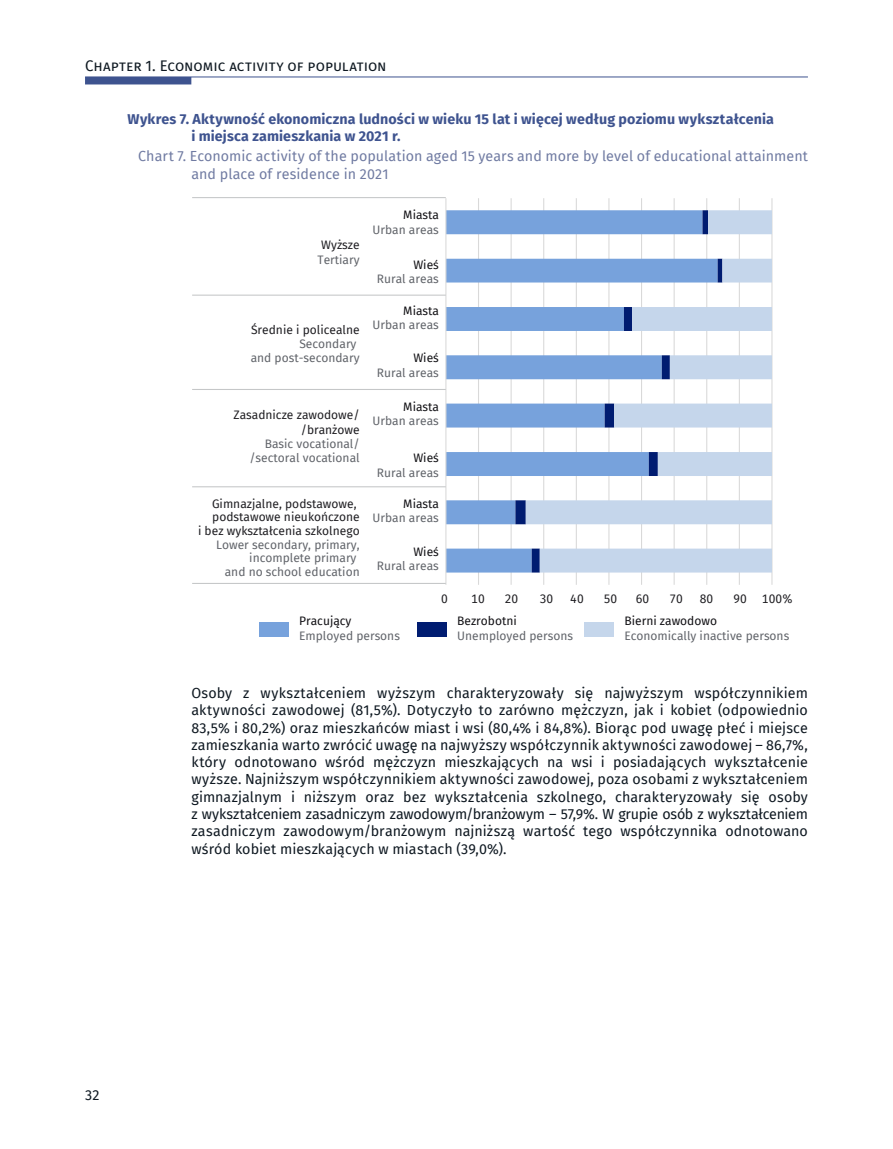
<style>
.page{position:relative;width:893px;height:1149px;background:#fff}
.page>*{position:absolute;margin:0;border:0;box-sizing:border-box;transform-origin:0 0}
.t1{font:15px "Fira Sans";letter-spacing:.005em;color:#0e1821}
.Tekst_-_PL{font:14.25px/17.2px "Fira Sans";letter-spacing:.005em;color:#0e1821;text-align:justify}
.tytuł_-_EN{font:14.25px/17.2px "Fira Sans";letter-spacing:.005em;color:#707ba2}
.tytuł_-_PL{font:700 14.25px/17.2px "Fira Sans";letter-spacing:.01em;color:#3e538f}
.t2{font:12px/14.4px "Fira Sans";color:#61646a;text-align:right}
.t3{font:12px/13.5px "Fira Sans";color:#1f1e22;text-align:right}
.s1{color:#1f1e22}
.s2{color:#61646a}
.s3{color:#121115}
</style>
<div class="page">
<hr style="left:85px;top:77px;width:723px;height:1px;background:#3e538f">
<div style="left:85px;top:77px;width:106px;height:7px;background:#3e538f"></div>
<hr style="left:771px;top:198px;width:1px;height:386px;background:#d9d9d9">
<hr style="left:739px;top:198px;width:1px;height:386px;background:#d9d9d9">
<hr style="left:706px;top:198px;width:1px;height:386px;background:#d9d9d9">
<hr style="left:674px;top:198px;width:1px;height:386px;background:#d9d9d9">
<hr style="left:641px;top:198px;width:1px;height:386px;background:#d9d9d9">
<hr style="left:608px;top:198px;width:1px;height:386px;background:#d9d9d9">
<hr style="left:576px;top:198px;width:1px;height:386px;background:#d9d9d9">
<hr style="left:543px;top:198px;width:1px;height:386px;background:#d9d9d9">
<hr style="left:511px;top:198px;width:1px;height:386px;background:#d9d9d9">
<hr style="left:478px;top:198px;width:1px;height:386px;background:#d9d9d9">
<svg style="left:446px;top:210px;width:69px;height:362px"></svg>
<svg style="left:515px;top:210px;width:11px;height:362px;fill:#77a2dc"></svg>
<svg style="left:526px;top:210px;width:246px;height:362px"></svg>
<hr style="left:445px;top:198px;width:1px;height:386px;background:#d9d9d9">
<div style="left:259px;top:622px;width:30px;height:15px;background:#77a2dc"></div>
<div style="left:417px;top:622px;width:30px;height:15px;background:#001c71"></div>
<div style="left:585px;top:622px;width:29px;height:15px;background:#c5d6eb"></div>
<hr style="left:192px;top:294px;width:254px;height:1px;background:#c5c7c8">
<hr style="left:192px;top:389px;width:254px;height:1px;background:#c5c7c8">
<hr style="left:192px;top:486px;width:254px;height:1px;background:#c5c7c8">
<hr style="left:192px;top:582px;width:254px;height:1px;background:#c5c7c8">
<hr style="left:192px;top:197px;width:254px;height:1px;background:#c5c7c8">
<p class="t1" style="left:85px;top:55px;width:303px">Chapter 1. Economic activity of population</p>
<h1 class="tytuł_-_PL" style="left:191px;top:109px;width:584px;text-indent:-64px">Wykres 7. Aktywność ekonomiczna ludności w wieku 15 lat i więcej według poziomu wykształcenia i miejsca zamieszkania w 2021 r.</h1>
<h1 class="tytuł_-_EN" style="left:191px;top:147px;width:618px;text-indent:-53px">Chart 7. Economic activity of the population aged 15 years and more by level of educational attainment and place of residence in 2021</h1>
<p class="t2" style="left:317px;top:237px;width:44px;text-align:center"><span class="s1">Wyższe<br></span>Tertiary</p>
<p class="t2" style="left:251px;top:322px;width:110px"><span class="s1">Średnie i policealne<br></span>Secondary<br>and post-secondary</p>
<p class="t2" style="left:233px;top:407px;width:128px"><span class="s1">Zasadnicze zawodowe/ /branżowe<br></span>Basic vocational/ /sectoral vocational</p>
<p class="t3" style="left:198px;top:496px;width:163px">Gimnazjalne, podstawowe, podstawowe nieukończone<br>i bez wykształcenia szkolnego<br><span class="s2">Lower secondary, primary, incomplete primary<br>and no school education</span></p>
<p class="t2" style="left:373px;top:207px;width:68px"><span class="s3">Miasta<br></span>Urban areas</p>
<p class="t2" style="left:377px;top:257px;width:63px"><span class="s3">Wieś<br></span>Rural areas</p>
<p class="t2" style="left:373px;top:303px;width:68px"><span class="s3">Miasta<br></span>Urban areas</p>
<p class="t2" style="left:377px;top:350px;width:63px"><span class="s3">Wieś<br></span>Rural areas</p>
<p class="t2" style="left:373px;top:399px;width:68px"><span class="s3">Miasta<br></span>Urban areas</p>
<p class="t2" style="left:377px;top:450px;width:63px"><span class="s3">Wieś<br></span>Rural areas</p>
<p class="t2" style="left:373px;top:496px;width:68px"><span class="s3">Miasta<br></span>Urban areas</p>
<p class="t2" style="left:377px;top:544px;width:63px"><span class="s3">Wieś<br></span>Rural areas</p>
<p class="t3" style="left:441px;top:591px;width:8px">0</p>
<p class="t3" style="left:471px;top:591px;width:15px">10</p>
<p class="t3" style="left:505px;top:591px;width:15px">20</p>
<p class="t3" style="left:540px;top:591px;width:15px">30</p>
<p class="t3" style="left:570px;top:591px;width:15px">40</p>
<p class="t3" style="left:604px;top:591px;width:15px">50</p>
<p class="t3" style="left:636px;top:591px;width:15px">60</p>
<p class="t3" style="left:669px;top:591px;width:15px">70</p>
<p class="t3" style="left:700px;top:591px;width:15px">80</p>
<p class="t3" style="left:733px;top:591px;width:15px">90</p>
<p class="t3" style="left:762px;top:591px;width:32px">100%</p>
<p class="t2" style="left:299px;top:613px;width:102px;text-align:left"><span class="s3">Pracujący<br></span>Employed persons</p>
<p class="t2" style="left:457px;top:613px;width:117px;text-align:left"><span class="s3">Bezrobotni<br></span>Unemployed persons</p>
<p class="t2" style="left:624px;top:613px;width:166px;text-align:left"><span class="s3">Bierni zawodowo<br></span>Economically inactive persons</p>
<p class="Tekst_-_PL" style="left:191px;top:684px;width:618px">Osoby z wykształceniem wyższym charakteryzowały się najwyższym współczynnikiem aktywności zawodowej (81,5%). Dotyczyło to zarówno mężczyzn, jak i kobiet (odpowiednio 83,5% i 80,2%) oraz mieszkańców miast i wsi (80,4% i 84,8%). Biorąc pod uwagę płeć i miejsce zamieszkania warto zwrócić uwagę na najwyższy współczynnik aktywności zawodowej – 86,7%, który odnotowano wśród mężczyzn mieszkających na wsi i posiadających wykształcenie wyższe. Najniższym współczynnikiem aktywności zawodowej, poza osobami z wykształceniem gimnazjalnym i niższym oraz bez wykształcenia szkolnego, charakteryzowały się osoby z wykształceniem zasadniczym zawodowym/branżowym – 57,9%. W grupie osób z wykształceniem zasadniczym zawodowym/branżowym najniższą wartość tego współczynnika odnotowano wśród kobiet mieszkających w miastach (39,0%).</p>
<p class="Tekst_-_PL" style="left:85px;top:1085px;width:16px">32</p>
</div>
